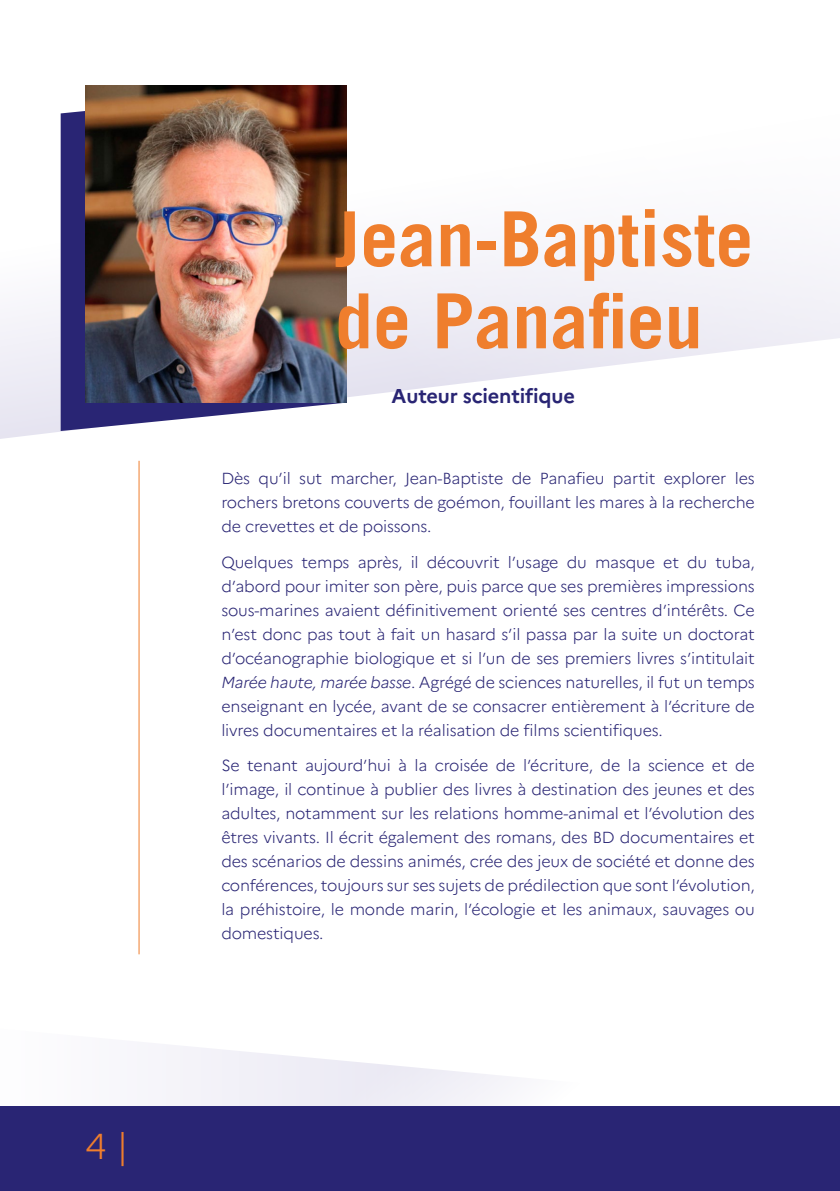
<style>
.page{position:relative;width:840px;height:1191px;background:#fff}
.page>*{position:absolute;margin:0;border:0;box-sizing:border-box;transform-origin:0 0}
.t1{font:700 76px/82px "Trade Gothic LT Std";color:#ef7e2d}
.t2{font:300 36px "Marianne";color:#ef7e2d}
.t3{font:700 20px "Marianne";letter-spacing:-.01em;color:#292574}
.t4{font:300 16px/24px "Marianne";letter-spacing:-.01em;color:#292574;text-align:justify}
.s1{font-style:italic}
</style>
<div class="page">
<svg style="left:0;top:85px;width:839px;height:354px"></svg>
<svg style="left:166px;top:1045px;width:345px;height:61px"></svg>
<div style="left:0;top:1106px;width:839px;height:85px;background:#292574"></div>
<svg style="left:61px;top:85px;width:285px;height:346px;fill:#292574"></svg>
<hr style="left:138px;top:461px;width:1px;height:493px;background:#ef7e2d">
<img style="left:85px;top:85px;width:261px;height:318px">
<h2 class="t2" style="left:85px;top:1123px;width:45px">4 |</h2>
<h1 class="t1" style="left:334px;top:197px;width:419px">Jean-Baptiste de Panafieu</h1>
<p class="t3" style="left:391px;top:383px;width:185px">Auteur scientifique</p>
<p class="t4" style="left:221px;top:466px;width:534px">Dès qu’il sut marcher, Jean-Baptiste de Panafieu partit explorer les rochers bretons couverts de goémon, fouillant les mares à la recherche de crevettes et de poissons.</p>
<p class="t4" style="left:221px;top:550px;width:534px">Quelques temps après, il découvrit l’usage du masque et du tuba, d’abord pour imiter son père, puis parce que ses premières impressions sous-marines avaient définitivement orienté ses centres d’intérêts. Ce n’est donc pas tout à fait un hasard s’il passa par la suite un doctorat d’océanographie biologique et si l’un de ses premiers livres s’intitulait <span class="s1">Marée haute, marée basse</span>. Agrégé de sciences naturelles, il fut un temps enseignant en lycée, avant de se consacrer entièrement à l’écriture de livres documentaires et la réalisation de films scientifiques.</p>
<p class="t4" style="left:221px;top:753px;width:534px">Se tenant aujourd’hui à la croisée de l’écriture, de la science et de l’image, il continue à publier des livres à destination des jeunes et des adultes, notamment sur les relations homme-animal et l’évolution des êtres vivants. Il écrit également des romans, des BD documentaires et des scénarios de dessins animés, crée des jeux de société et donne des conférences, toujours sur ses sujets de prédilection que sont l’évolution, la préhistoire, le monde marin, l’écologie et les animaux, sauvages ou domestiques.</p>
</div>
